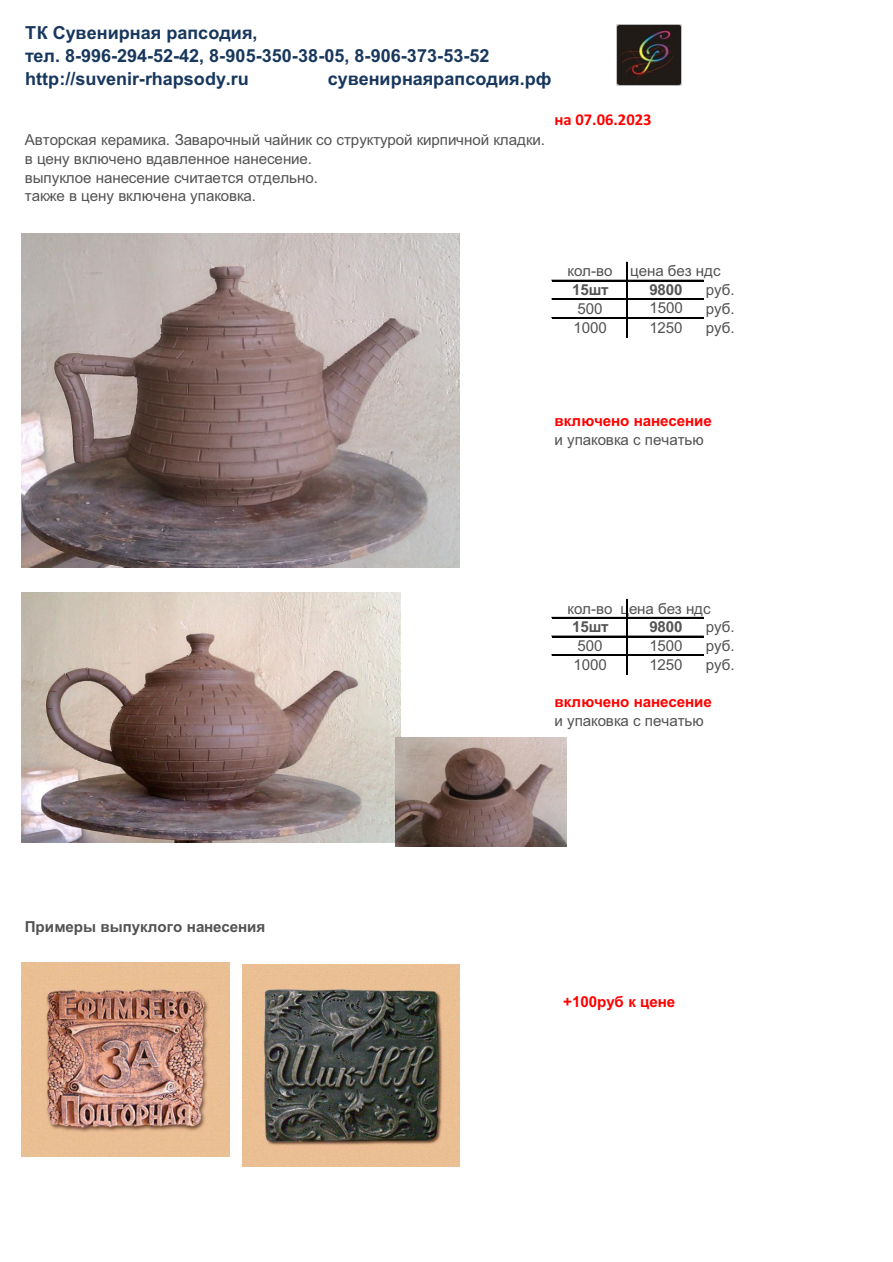
<style>
.page{position:relative;width:893px;height:1262px;background:#fff}
.page>*{position:absolute;margin:0;border:0;box-sizing:border-box;transform-origin:0 0}
.t1{font:700 18px/23.1px "Arial";color:#17375d}
.t2{font:700 16.5px "Calibri";color:#f00}
.t3{font:15.15px/18.8px "Arial";letter-spacing:-.01em;color:#535353}
.t4{font:700 15.15px "Arial";letter-spacing:-.01em;color:#f00}
.t5{font:700 15.15px "Arial";letter-spacing:-.01em;color:#535353}
</style>
<div class="page">
<hr style="left:626px;top:262px;width:2px;height:75px;background:#000">
<hr style="left:626px;top:599px;width:2px;height:75px;background:#000">
<hr style="left:551px;top:280px;width:152px;height:1px;background:#000">
<hr style="left:551px;top:299px;width:152px;height:1px;background:#000">
<hr style="left:551px;top:317px;width:152px;height:2px;background:#000">
<hr style="left:551px;top:617px;width:152px;height:1px;background:#000">
<hr style="left:551px;top:636px;width:152px;height:1px;background:#000">
<hr style="left:551px;top:654px;width:152px;height:2px;background:#000">
<img style="left:21px;top:234px;width:439px;height:333px">
<img style="left:21px;top:593px;width:379px;height:249px">
<img style="left:396px;top:738px;width:170px;height:108px">
<img style="left:21px;top:962px;width:208px;height:194px">
<img style="left:242px;top:964px;width:218px;height:202px">
<img style="left:616px;top:25px;width:65px;height:60px">
<p class="t1" style="left:25px;top:22px;width:466px">ТК Сувенирная рапсодия,<br>тел. 8-996-294-52-42, 8-905-350-38-05, 8-906-373-53-52 http://suvenir-rhapsody.ru</p>
<p class="t1" style="left:328px;top:68px;width:225px">сувенирнаярапсодия.рф</p>
<p class="t3" style="left:25px;top:132px;width:521px">Авторская керамика. Заварочный чайник со структурой кирпичной кладки. в цену включено вдавленное нанесение.<br>выпуклое нанесение считается отдельно.<br>также в цену включена упаковка.</p>
<p class="t2" style="left:554px;top:113px;width:98px">на 07.06.2023</p>
<p class="t3" style="left:567px;top:263px;width:154px">кол-во цена без ндс</p>
<p class="t5" style="left:572px;top:284px;width:38px">15шт</p>
<p class="t5" style="left:649px;top:284px;width:35px">9800</p>
<p class="t3" style="left:706px;top:282px;width:30px">руб.</p>
<p class="t3" style="left:577px;top:300px;width:26px">500</p>
<p class="t3" style="left:649px;top:300px;width:35px">1500</p>
<p class="t3" style="left:706px;top:300px;width:30px">руб.</p>
<p class="t3" style="left:573px;top:319px;width:35px">1000</p>
<p class="t3" style="left:649px;top:319px;width:35px">1250</p>
<p class="t3" style="left:706px;top:319px;width:30px">руб.</p>
<p class="t4" style="left:554px;top:415px;width:159px">включено нанесение</p>
<p class="t3" style="left:554px;top:432px;width:151px">и упаковка с печатью</p>
<p class="t3" style="left:567px;top:600px;width:145px">кол-во цена без ндс</p>
<p class="t5" style="left:572px;top:621px;width:38px">15шт</p>
<p class="t5" style="left:649px;top:621px;width:35px">9800</p>
<p class="t3" style="left:706px;top:619px;width:30px">руб.</p>
<p class="t3" style="left:577px;top:637px;width:26px">500</p>
<p class="t3" style="left:649px;top:637px;width:35px">1500</p>
<p class="t3" style="left:706px;top:637px;width:30px">руб.</p>
<p class="t3" style="left:573px;top:656px;width:35px">1000</p>
<p class="t3" style="left:649px;top:656px;width:35px">1250</p>
<p class="t3" style="left:706px;top:656px;width:30px">руб.</p>
<p class="t4" style="left:554px;top:696px;width:159px">включено нанесение</p>
<p class="t3" style="left:554px;top:712px;width:151px">и упаковка с печатью</p>
<p class="t5" style="left:25px;top:921px;width:242px">Примеры выпуклого нанесения</p>
<p class="t4" style="left:563px;top:996px;width:114px">+100руб к цене</p>
</div>
